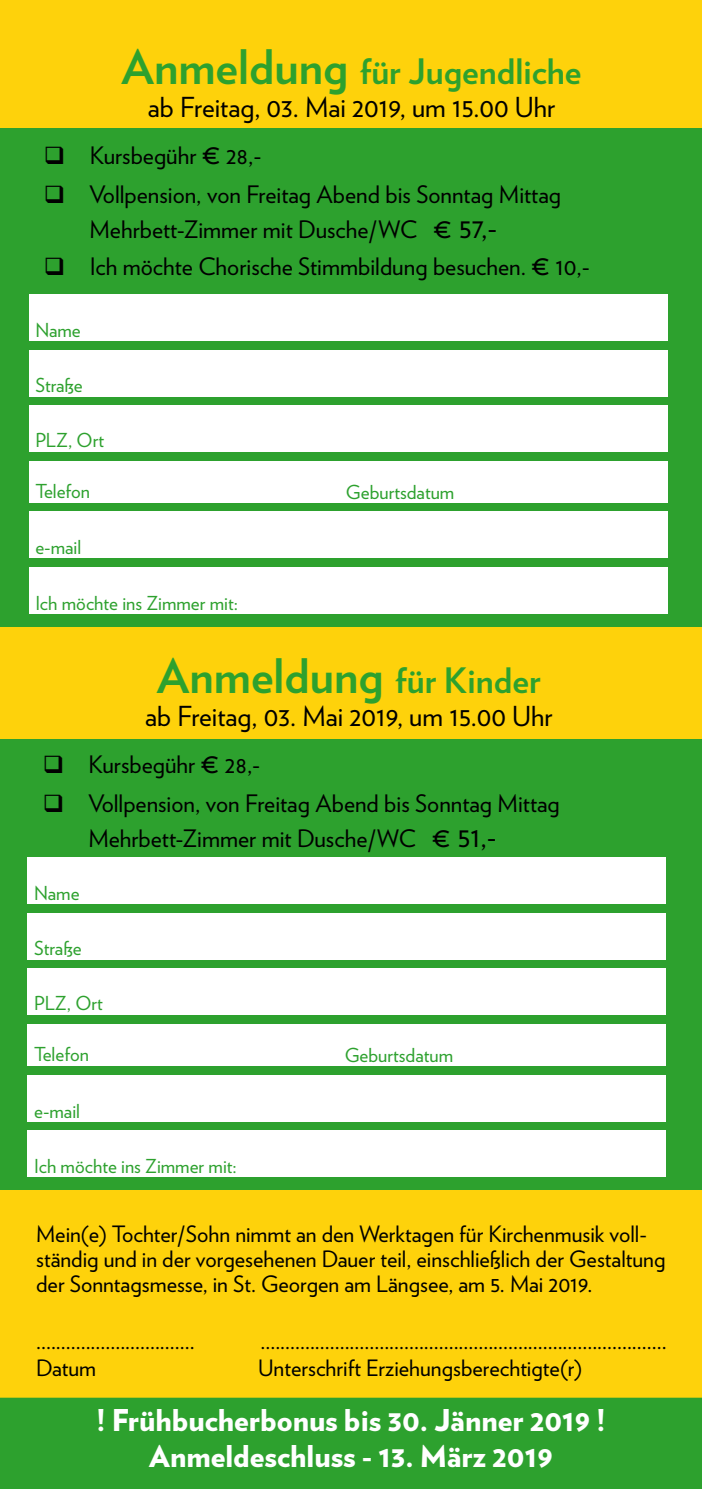
<style>
.page{position:relative;width:702px;height:1489px;background:#fff}
.page>*{position:absolute;margin:0;border:0;box-sizing:border-box;transform-origin:0 0}
.t1{font:700 47.5px "Verlag";color:#2da12e}
.t2{font:700 35px "Verlag";color:#2da12e}
.t3{font:900 30px "Verlag";color:#fff}
.t4{font:27.5px "Verlag";color:#000}
.t5{font:24px "Verlag";color:#000}
.t6{font:22.5px/25px "Verlag";color:#000}
.t7{font:19.25px "Verlag";color:#2da12e}
.s1{font-size:47.5px}
.s2{font-size:28.75px}
.s3{font-size:35px}
</style>
<div class="page">
<div style="left:0;top:0;width:702px;height:1488px;background:#fed20b"></div>
<div style="left:0;top:1397px;width:702px;height:91px;background:#2da12e"></div>
<div style="left:0;top:739px;width:702px;height:450px;background:#2da12e"></div>
<div style="left:28px;top:857px;width:638px;height:46px;background:#fff"></div>
<div style="left:28px;top:913px;width:638px;height:46px;background:#fff"></div>
<div style="left:28px;top:968px;width:638px;height:46px;background:#fff"></div>
<div style="left:28px;top:1024px;width:638px;height:41px;background:#fff"></div>
<div style="left:28px;top:1074px;width:638px;height:46px;background:#fff"></div>
<div style="left:28px;top:1130px;width:638px;height:46px;background:#fff"></div>
<div style="left:0;top:128px;width:702px;height:498px;background:#2da12e"></div>
<div style="left:29px;top:294px;width:638px;height:46px;background:#fff"></div>
<div style="left:29px;top:350px;width:638px;height:46px;background:#fff"></div>
<div style="left:29px;top:405px;width:638px;height:46px;background:#fff"></div>
<div style="left:29px;top:461px;width:638px;height:41px;background:#fff"></div>
<div style="left:29px;top:512px;width:638px;height:46px;background:#fff"></div>
<div style="left:29px;top:567px;width:638px;height:46px;background:#fff"></div>
<p class="t2" style="left:122px;top:44px;width:461px"><span class="s1">Anmeldung</span> für Jugendliche</p>
<p class="t4" style="left:148px;top:87px;width:409px">ab Freitag, 03. Mai 2019, um 15.00 Uhr</p>
<p class="t5" style="left:44px;top:137px;width:219px">❑ Kursbegühr <span class="s2">€</span> 28,-</p>
<p class="t5" style="left:44px;top:176px;width:518px">❑ Vollpension, von Freitag Abend bis Sonntag Mittag</p>
<p class="t5" style="left:89px;top:211px;width:409px">Mehrbett-Zimmer mit Dusche/WC <span class="s2">€ 57,-</span></p>
<p class="t5" style="left:44px;top:248px;width:547px">❑ Ich möchte Chorische Stimmbildung besuchen. <span class="s2">€</span> 10,-</p>
<p class="t7" style="left:35px;top:315px;width:47px">Name</p>
<p class="t7" style="left:35px;top:371px;width:49px">Straße</p>
<p class="t7" style="left:35px;top:425px;width:70px">PLZ, Ort</p>
<p class="t7" style="left:35px;top:476px;width:56px">Telefon</p>
<p class="t7" style="left:346px;top:477px;width:110px">Geburtsdatum</p>
<p class="t7" style="left:35px;top:533px;width:47px">e-mail</p>
<p class="t7" style="left:35px;top:588px;width:204px">Ich möchte ins Zimmer mit:</p>
<p class="t1" style="left:157px;top:638px;width:385px">Anmeldung <span class="s3">für Kinder</span></p>
<p class="t4" style="left:145px;top:695px;width:409px">ab Freitag, 03. Mai 2019, um 15.00 Uhr</p>
<p class="t5" style="left:43px;top:746px;width:219px">❑ Kursbegühr <span class="s2">€</span> 28,-</p>
<p class="t5" style="left:43px;top:785px;width:518px">❑ Vollpension, von Freitag Abend bis Sonntag Mittag</p>
<p class="t5" style="left:88px;top:820px;width:410px">Mehrbett-Zimmer mit Dusche/WC <span class="s2">€ 51,-</span></p>
<p class="t7" style="left:34px;top:878px;width:47px">Name</p>
<p class="t7" style="left:34px;top:934px;width:49px">Straße</p>
<p class="t7" style="left:34px;top:988px;width:70px">PLZ, Ort</p>
<p class="t7" style="left:34px;top:1039px;width:56px">Telefon</p>
<p class="t7" style="left:345px;top:1040px;width:110px">Geburtsdatum</p>
<p class="t7" style="left:34px;top:1096px;width:47px">e-mail</p>
<p class="t7" style="left:34px;top:1151px;width:204px">Ich möchte ins Zimmer mit:</p>
<p class="t6" style="left:36px;top:1220px;width:630px">Mein(e) Tochter/Sohn nimmt an den Werktagen für Kirchenmusik voll&shy;ständig und in der vorgesehenen Dauer teil, einschließlich der Gestaltung der Sonntagsmesse, in St. Georgen am Längsee, am 5. Mai 2019.</p>
<p class="t6" style="left:36px;top:1327px;width:160px">................................</p>
<p class="t6" style="left:260px;top:1327px;width:407px">..................................................................................</p>
<p class="t6" style="left:36px;top:1354px;width:61px">Datum</p>
<p class="t6" style="left:258px;top:1354px;width:325px">Unterschrift Erziehungsberechtigte(r)</p>
<p class="t3" style="left:96px;top:1395px;width:510px">! Frühbucherbonus bis 30. Jänner 2019 !</p>
<p class="t3" style="left:149px;top:1431px;width:405px">Anmeldeschluss - 13. März 2019</p>
</div>
